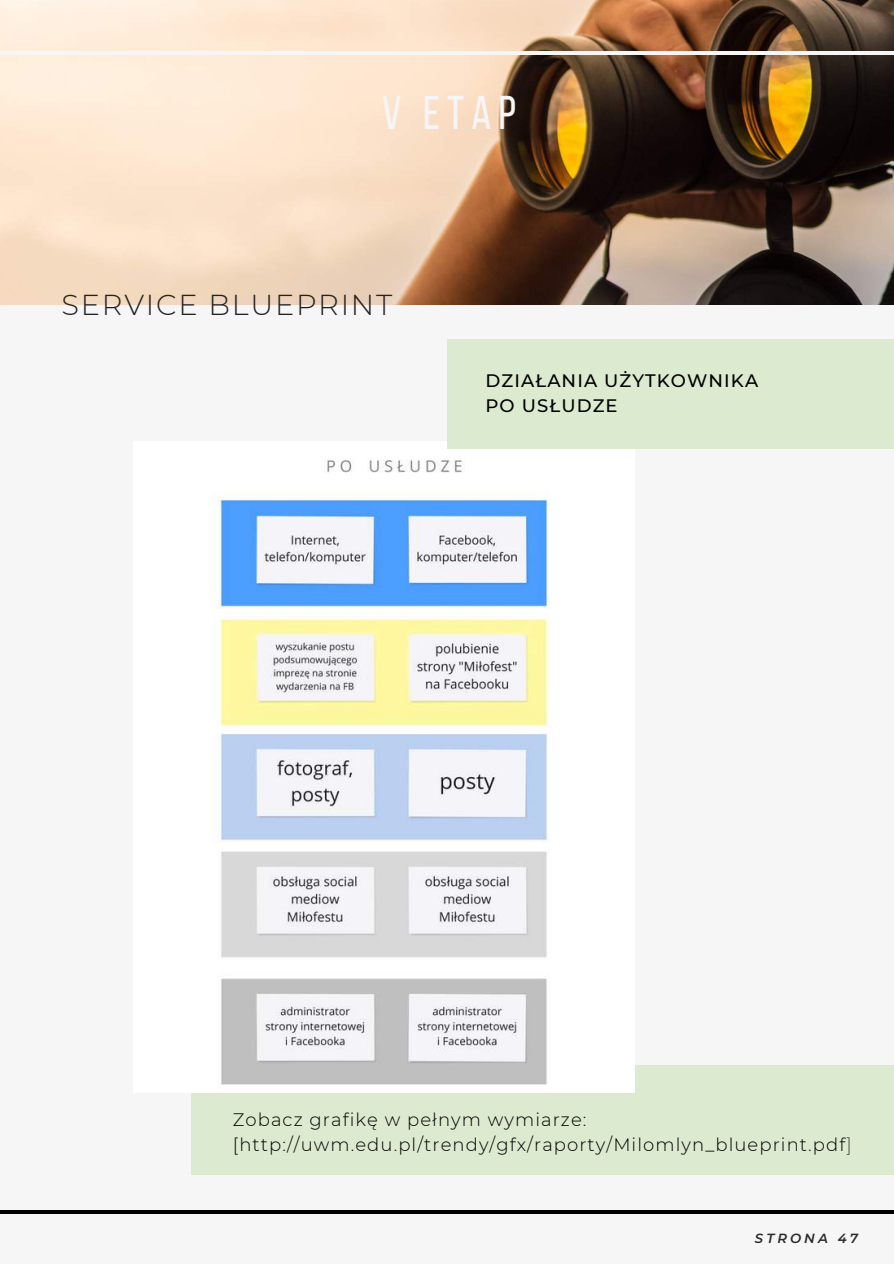
<style>
.page{position:relative;width:894px;height:1264px;background:#fff}
.page>*{position:absolute;margin:0;border:0;box-sizing:border-box;transform-origin:0 0}
.t1{font:47.1px "Bebas Neue";color:#f6f6f6}
.t2{font:300 28.8px "Montserrat";letter-spacing:.06em;color:#222}
.t3{font:300 18px/24.8px "Montserrat";letter-spacing:.06em;color:#000}
.t4{font:500 18px/24.8px "Montserrat";letter-spacing:.06em;color:#000}
.t5{font:italic 600 13.2px "Montserrat";letter-spacing:.23em;color:#2a2a2a}
.s1{font-weight:200}
</style>
<div class="page">
<div style="left:0;top:0;width:893px;height:1263px;background:#f6f6f6"></div>
<img style="left:0;top:0;width:893px;height:304px">
<hr style="left:0;top:51px;width:893px;height:3px;background:#f6f6f6">
<hr style="left:0;top:1210px;width:893px;height:3px;background:#000">
<div style="left:191px;top:1065px;width:702px;height:109px;background:#dceacf"></div>
<img style="left:191px;top:448px;width:443px;height:644px">
<div style="left:447px;top:339px;width:446px;height:109px;background:#dceacf"></div>
<h1 class="t1" style="left:382px;top:93px;width:136px">V ETAP</h1>
<h2 class="t2" style="left:62px;top:287px;width:332px">SERVICE BLUEPRINT</h2>
<p class="t4" style="left:485px;top:368px;width:274px">DZIAŁANIA UŻYTKOWNIKA<br>PO USŁUDZE</p>
<p class="t3" style="left:233px;top:1106px;width:620px">Zobacz grafikę w pełnym wymiarze: [http://uwm.edu.pl/trendy/gfx/raporty/Milomlyn_blueprint.pdf<span class="s1">]</span></p>
<p class="t5" style="left:754px;top:1230px;width:104px">STRONA 47</p>
</div>
